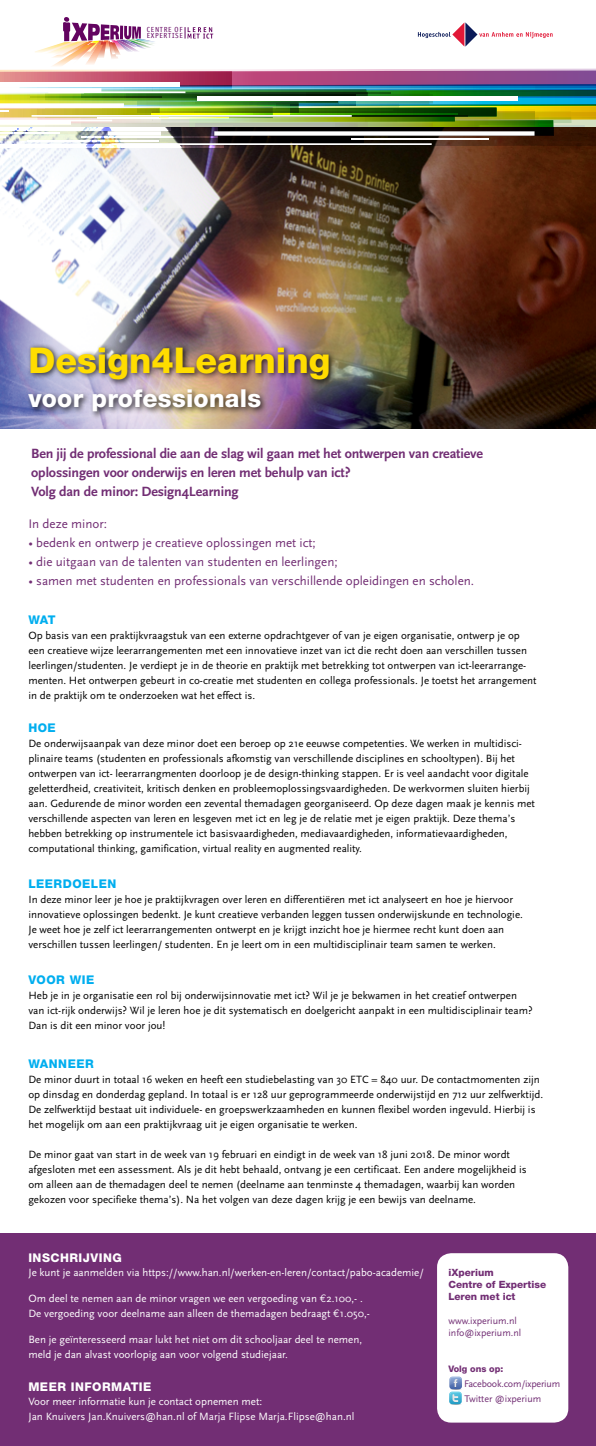
<style>
.page{position:relative;width:596px;height:1446px;background:#fff}
.page>*{position:absolute;margin:0;border:0;box-sizing:border-box;transform-origin:0 0}
.t1{font:800 35.5px "Helvetica Neue";color:#fd0}
.t2{font:800 24.8px "Helvetica Neue";letter-spacing:.01em;color:#fff}
.t3{font:700 14px/19px "Scala Sans";letter-spacing:-.01em;color:#722e74}
.t4{font:13px "Scala Sans";color:#722e74}
.t5{font:800 12px "Helvetica Neue";letter-spacing:.04em;color:#00aeef}
.t6{font:800 12px "Helvetica Neue";letter-spacing:.04em;color:#fff}
.t7{font:11px/15px "Scala Sans";color:#000}
.t8{font:11px/15px "Scala Sans";color:#fff}
.t9{font:10px/15px "Scala Sans";letter-spacing:-.02em;color:#722e74}
.t10{font:800 10px/12px "Helvetica Neue";color:#722e74}
.t11{font:10px/12px "Scala Sans";color:#722e74}
.t12{font:800 9px "Helvetica Neue";color:#722e74}
.t13{font:7.3px/6.4px "Officina Sans ITCW01";letter-spacing:.1em;color:#630460}
.s1{font-family:"Euro Mono"}
</style>
<div class="page">
<div style="left:0;top:1233px;width:595px;height:213px;background:#722e74"></div>
<div style="left:437px;top:1253px;width:131px;height:169px;background:#fff;border-radius:14px"></div>
<img style="left:0;top:146px;width:595px;height:282px">
<svg style="left:0;top:235px;width:148px;height:188px"></svg>
<div style="left:25px;top:386px;width:243px;height:33px;background:#000;opacity:.75"></div>
<div style="left:27px;top:343px;width:308px;height:44px;background:#000;opacity:.75"></div>
<hr style="left:0;top:144px;width:223px;height:3px;background:#fff">
<img style="left:0;top:17px;width:595px;height:129px">
<svg style="left:449px;top:1376px;width:13px;height:28px"></svg>
<p class="t13" style="left:147px;top:26px;width:38px">CENTRE OF<br>EXPERTISE</p>
<h1 class="t1" style="left:28px;top:339px;width:303px">Design4Learning</h1>
<h2 class="t2" style="left:28px;top:384px;width:234px">voor professionals</h2>
<p class="t3" style="left:31px;top:444px;width:453px">Ben jij de professional die aan de slag wil gaan met het ontwerpen van creatieve oplossingen voor onderwijs en leren met behulp van ict?<br>Volg dan de minor: Design4Learning</p>
<p class="t4" style="left:28px;top:517px;width:80px">In deze minor:</p>
<p class="t4" style="left:28px;top:536px;width:289px">• bedenk en ontwerp je creatieve oplossingen met ict;</p>
<p class="t4" style="left:28px;top:555px;width:310px">• die uitgaan van de talenten van studenten en leerlingen;</p>
<p class="t4" style="left:28px;top:574px;width:447px">• samen met studenten en professionals van verschillende opleidingen en scholen.</p>
<p class="t5" style="left:28px;top:613px;width:29px">WAT</p>
<p class="t7" style="left:28px;top:628px;width:509px">Op basis van een praktijkvraagstuk van een externe opdrachtgever of van je eigen organisatie, ontwerp je op een creatieve wijze leerarrangementen met een innovatieve inzet van ict die recht doen aan verschillen tussen leerlingen/studenten. Je verdiept je in de theorie en praktijk met betrekking tot ontwerpen van ict-leerarrange&shy;menten. Het ontwerpen gebeurt in co-creatie met studenten en collega professionals. Je toetst het arrangement in de praktijk om te onderzoeken wat het effect is.</p>
<p class="t5" style="left:28px;top:721px;width:29px">HOE</p>
<p class="t7" style="left:28px;top:736px;width:508px">De onderwijsaanpak van deze minor doet een beroep op 21e eeuwse competenties. We werken in multidisci&shy;plinaire teams (studenten en professionals afkomstig van verschillende disciplines en schooltypen). Bij het ontwerpen van ict- leerarrangmenten doorloop je de design-thinking stappen. Er is veel aandacht voor digitale geletterdheid, creativiteit, kritisch denken en probleemoplossingsvaardigheden. De werkvormen sluiten hierbij aan. Gedurende de minor worden een zevental themadagen georganiseerd. Op deze dagen maak je kennis met verschillende aspecten van leren en lesgeven met ict en leg je de relatie met je eigen praktijk. Deze thema’s hebben betrekking op instrumentele ict basisvaardigheden, mediavaardigheden, informatievaardigheden, computational thinking, gamification, virtual reality en augmented reality.</p>
<p class="t5" style="left:28px;top:877px;width:89px">LEERDOELEN</p>
<p class="t7" style="left:28px;top:892px;width:495px">In deze minor leer je hoe je praktijkvragen over leren en differentiëren met ict analyseert en hoe je hiervoor innovatieve oplossingen bedenkt. Je kunt creatieve verbanden leggen tussen onderwijskunde en technologie.<br>Je weet hoe je zelf ict leerarrangementen ontwerpt en je krijgt inzicht hoe je hiermee recht kunt doen aan verschillen tussen leerlingen/ studenten. En je leert om in een multidisciplinair team samen te werken.</p>
<p class="t5" style="left:28px;top:973px;width:67px">VOOR WIE</p>
<p class="t7" style="left:28px;top:988px;width:505px">Heb je in je organisatie een rol bij onderwijsinnovatie met ict? Wil je je bekwamen in het creatief ontwerpen van ict-rijk onderwijs? Wil je leren hoe je dit systematisch en doelgericht aanpakt in een multidisciplinair team?<br>Dan is dit een minor voor jou!</p>
<p class="t5" style="left:28px;top:1057px;width:67px">WANNEER</p>
<p class="t7" style="left:28px;top:1072px;width:516px">De minor duurt in totaal 16 weken en heeft een studiebelasting van 30 ETC = 840 uur. De contactmomenten zijn op dinsdag en donderdag gepland. In totaal is er 128 uur geprogrammeerde onderwijstijd en 712 uur zelfwerktijd.<br>De zelfwerktijd bestaat uit individuele- en groepswerkzaamheden en kunnen flexibel worden ingevuld. Hierbij is het mogelijk om aan een praktijkvraag uit je eigen organisatie te werken.</p>
<p class="t7" style="left:28px;top:1147px;width:499px">De minor gaat van start in de week van 19 februari en eindigt in de week van 18 juni 2018. De minor wordt afgesloten met een assessment. Als je dit hebt behaald, ontvang je een certificaat. Een andere mogelijkheid is om alleen aan de themadagen deel te nemen (deelname aan tenminste 4 themadagen, waarbij kan worden gekozen voor specifieke thema’s). Na het volgen van deze dagen krijg je een bewijs van deelname.</p>
<p class="t6" style="left:28px;top:1251px;width:95px">INSCHRIJVING</p>
<p class="t8" style="left:28px;top:1265px;width:397px">Je kunt je aanmelden via https://www.han.nl/werken-en-leren/contact/pabo-academie/</p>
<p class="t8" style="left:28px;top:1291px;width:343px">Om deel te nemen aan de minor vragen we een vergoeding van <span class="s1">€</span>2.100,- .<br>De vergoeding voor deelname aan alleen de themadagen bedraagt <span class="s1">€</span>1.050,-</p>
<p class="t8" style="left:28px;top:1332px;width:335px">Ben je geïnteresseerd maar lukt het niet om dit schooljaar deel te nemen, meld je dan alvast voorlopig aan voor volgend studiejaar.</p>
<p class="t6" style="left:28px;top:1379px;width:124px">MEER INFORMATIE</p>
<p class="t8" style="left:28px;top:1393px;width:327px">Voor meer informatie kun je contact opnemen met:<br>Jan Knuivers Jan.Knuivers@han.nl of Marja Flipse Marja.Flipse@han.nl</p>
<p class="t10" style="left:448px;top:1266px;width:99px">iXperium<br>Centre of Expertise<br>Leren met ict</p>
<p class="t11" style="left:448px;top:1314px;width:74px">www.ixperium.nl info@ixperium.nl</p>
<p class="t12" style="left:448px;top:1363px;width:56px">Volg ons op:</p>
<p class="t9" style="left:464px;top:1376px;width:98px">Facebook.com/ixperium<br>Twitter @ixperium</p>
</div>
